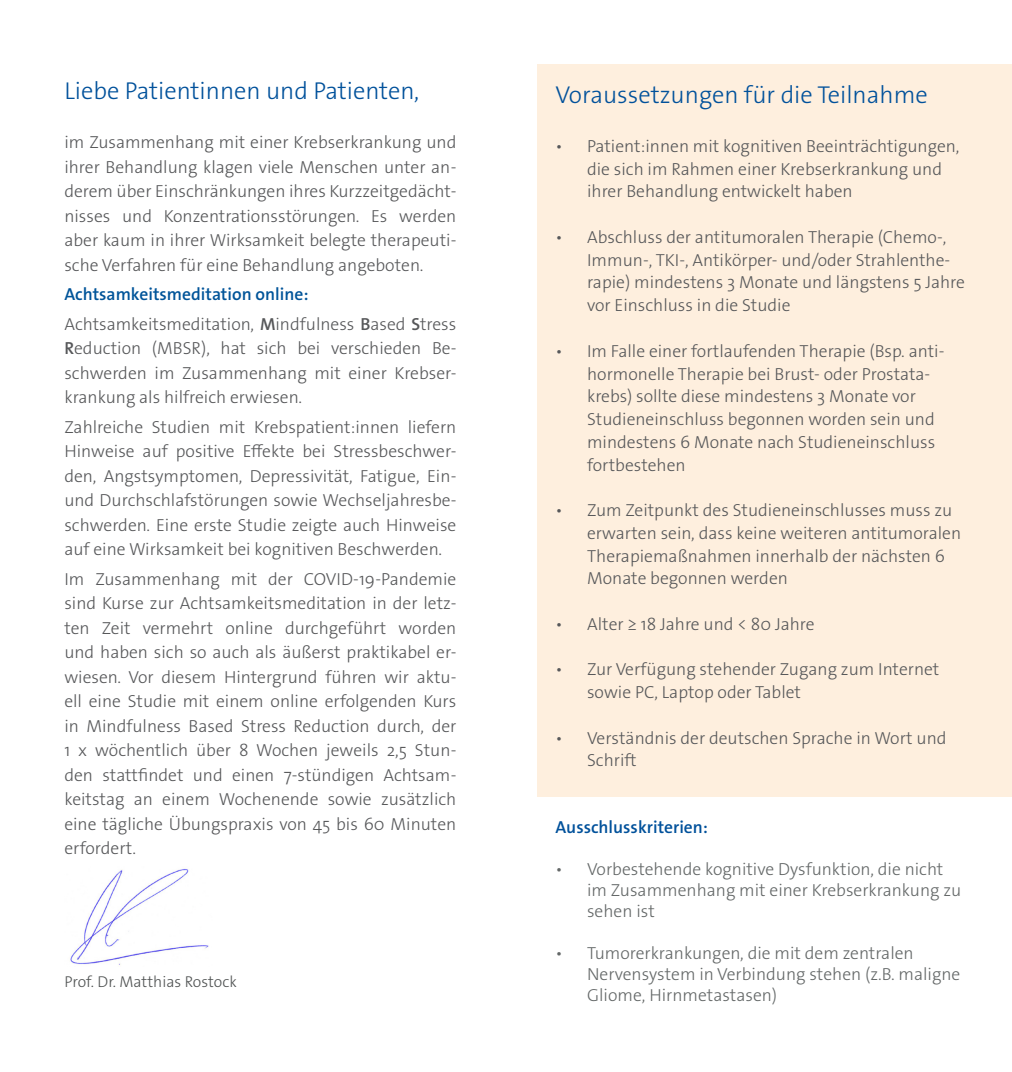
<style>
.page{position:relative;width:1012px;height:1072px;background:#fff}
.page>*{position:absolute;margin:0;border:0;box-sizing:border-box;transform-origin:0 0}
.t1{font:300 24.5px "The Sans Os F";color:#01519b}
.t2{font:300 17.5px/24.5px "The Sans Os F";color:#57585a}
.t3{font:300 17.5px/21px "The Sans Os F";color:#646868}
.t4{font:600 17.5px "The Sans Os F";color:#015499}
.t5{font:600 17.5px "The Sans Os F";color:#01519b}
.t6{font:300 15.75px "The Sans Os F";color:#4f5252}
.s1{font-weight:600}
</style>
<div class="page">
<div style="left:538px;top:64px;width:474px;height:732px;background:#feedd9"></div>
<img style="left:70px;top:869px;width:139px;height:96px">
<p class="t1" style="left:64px;top:75px;width:357px">Liebe Patientinnen und Patienten,</p>
<p class="t2" style="left:64px;top:130px;width:394px;text-align:justify">im Zusammenhang mit einer Krebserkrankung und ihrer Behandlung klagen viele Menschen unter an&shy;derem über Einschränkungen ihres Kurzzeitgedächt&shy;nisses und Konzentrationsstörungen. Es werden aber kaum in ihrer Wirksamkeit belegte therapeuti&shy;sche Verfahren für eine Behandlung angeboten.</p>
<p class="t4" style="left:64px;top:283px;width:246px">Achtsamkeitsmeditation online:</p>
<p class="t2" style="left:64px;top:312px;width:393px;text-align:justify">Achtsamkeitsmeditation, <span class="s1">M</span>indfulness <span class="s1">B</span>ased <span class="s1">S</span>tress <span class="s1">R</span>eduction (MBSR), hat sich bei verschieden Be&shy;schwerden im Zusammenhang mit einer Krebser&shy;krankung als hilfreich erwiesen.</p>
<p class="t2" style="left:64px;top:415px;width:394px;text-align:justify">Zahlreiche Studien mit Krebspatient:innen liefern Hinweise auf positive Effekte bei Stressbeschwer&shy;den, Angstsymptomen, Depressivität, Fatigue, Ein&shy;und Durchschlafstörungen sowie Wechseljahresbe&shy;schwerden. Eine erste Studie zeigte auch Hinweise auf eine Wirksamkeit bei kognitiven Beschwerden.</p>
<p class="t2" style="left:64px;top:567px;width:394px;text-align:justify">Im Zusammenhang mit der COVID-19-Pandemie sind Kurse zur Achtsamkeitsmeditation in der letz&shy;ten Zeit vermehrt online durchgeführt worden und haben sich so auch als äußerst praktikabel er&shy;wiesen. Vor diesem Hintergrund führen wir aktu&shy;ell eine Studie mit einem online erfolgenden Kurs in Mindfulness Based Stress Reduction durch, der 1 x wöchentlich über 8 Wochen jeweils 2,5 Stun&shy;den stattfindet und einen 7-stündigen Achtsam&shy;keitstag an einem Wochenende sowie zusätzlich eine tägliche Übungspraxis von 45 bis 60 Minuten erfordert.</p>
<p class="t6" style="left:64px;top:971px;width:174px">Prof. Dr. Matthias Rostock</p>
<p class="t1" style="left:556px;top:79px;width:374px">Voraussetzungen für die Teilnahme</p>
<p class="t2" style="left:587px;top:135px;width:374px;line-height:22.8px;text-indent:-32px">• Patient:innen mit kognitiven Beeinträchtigungen, die sich im Rahmen einer Krebserkrankung und ihrer Behandlung entwickelt haben</p>
<p class="t2" style="left:587px;top:226px;width:379px;line-height:22.8px;text-indent:-32px">• Abschluss der antitumoralen Therapie (Chemo-, Immun-, TKI-, Antikörper- und/oder Strahlenthe&shy;rapie) mindestens 3 Monate und längstens 5 Jahre vor Einschluss in die Studie</p>
<p class="t2" style="left:587px;top:339px;width:359px;line-height:22.8px;text-indent:-32px">• Im Falle einer fortlaufenden Therapie (Bsp. anti&shy;hormonelle Therapie bei Brust- oder Prostata&shy;krebs) sollte diese mindestens 3 Monate vor Studieneinschluss begonnen worden sein und mindestens 6 Monate nach Studieneinschluss fortbestehen</p>
<p class="t2" style="left:587px;top:499px;width:376px;line-height:22.8px;text-indent:-32px">• Zum Zeitpunkt des Studieneinschlusses muss zu erwarten sein, dass keine weiteren antitumoralen Therapiemaßnahmen innerhalb der nächsten 6<br>Monate begonnen werden</p>
<p class="t2" style="left:556px;top:612px;width:261px">• Alter ≥ 18 Jahre und &lt; 80 Jahre</p>
<p class="t2" style="left:587px;top:658px;width:354px;line-height:22.8px;text-indent:-32px">• Zur Verfügung stehender Zugang zum Internet sowie PC, Laptop oder Tablet</p>
<p class="t2" style="left:587px;top:726px;width:361px;line-height:22.8px;text-indent:-32px">• Verständnis der deutschen Sprache in Wort und<br>Schrift</p>
<p class="t5" style="left:556px;top:815px;width:154px">Ausschlusskriterien:</p>
<p class="t3" style="left:587px;top:858px;width:376px;text-indent:-32px">• Vorbestehende kognitive Dysfunktion, die nicht im Zusammenhang mit einer Krebserkrankung zu sehen ist</p>
<p class="t3" style="left:587px;top:942px;width:375px;text-indent:-32px">• Tumorerkrankungen, die mit dem zentralen<br>Nervensystem in Verbindung stehen (z.B. maligne<br>Gliome, Hirnmetastasen)</p>
</div>
